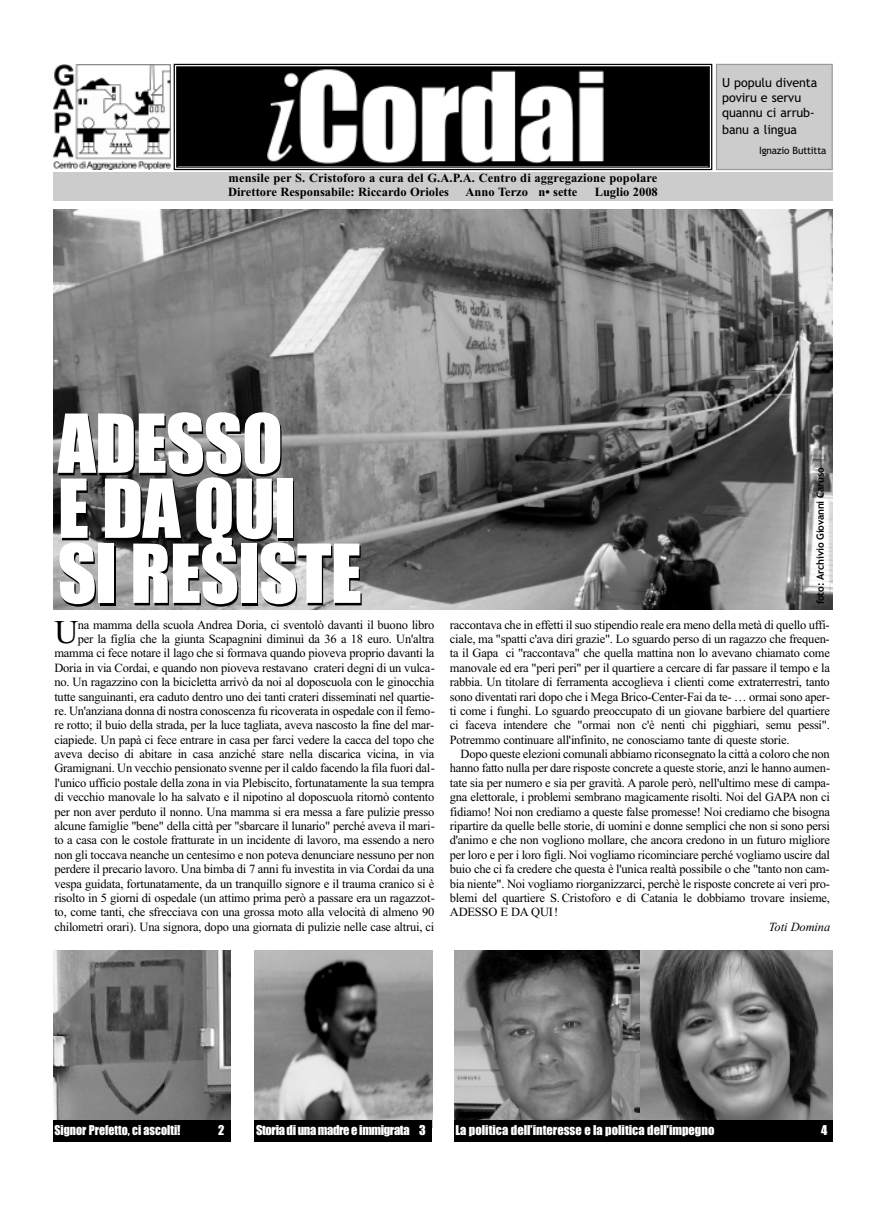
<style>
.page{position:relative;width:886px;height:1223px;background:#fff}
.page>*{position:absolute;margin:0;border:0;box-sizing:border-box;transform-origin:0 0}
.t1{font:75px/65px "Impact";letter-spacing:-.01em;color:#fff}
.t2{font:33.25px "Times New Roman";color:#000}
.t3{font:12.5px/14.4px "Times New Roman";letter-spacing:-.02em;color:#000;text-align:justify}
.t4{font:700 12.5px/13.8px "Times New Roman";color:#000}
.t5{font:12.5px/15px "Trebuchet MS";letter-spacing:-.005em;color:#000}
.t6{font:12.5px "Impact";color:#fff}
.t7{font:12.5px "Impact";letter-spacing:-.03em;color:#fff}
.t8{font:12.5px "Impact";color:#fff;scale:.95 1}
.t9{font:italic 12.5px "Times New Roman";letter-spacing:-.01em;color:#000}
.t10{font:700 10px "Trebuchet MS";letter-spacing:-.025em;color:#000}
.t11{font:10px "Trebuchet MS";letter-spacing:-.015em;color:#000}
</style>
<div class="page">
<div style="left:53px;top:172px;width:780px;height:28px;background:#ccc"></div>
<img style="left:53px;top:64px;width:117px;height:105px">
<div style="left:717px;top:65px;width:114px;height:104px;background:#ccc"></div>
<div style="left:716px;top:64px;width:117px;height:106px;border:1px solid #999"></div>
<div style="left:177px;top:68px;width:531px;height:98px;background:#000"></div>
<img style="left:267px;top:69px;width:336px;height:95px">
<div style="left:174px;top:64px;width:538px;height:106px;border:1px solid #000"></div>
<div style="left:176px;top:66px;width:534px;height:102px;border:1px solid #000"></div>
<img style="left:454px;top:950px;width:379px;height:170px">
<img style="left:53px;top:950px;width:177px;height:170px">
<div style="left:53px;top:1120px;width:177px;height:21px;background:#000"></div>
<img style="left:255px;top:950px;width:177px;height:170px">
<div style="left:255px;top:1120px;width:177px;height:21px;background:#000"></div>
<img style="left:53px;top:209px;width:780px;height:400px">
<div style="left:454px;top:1120px;width:379px;height:21px;background:#000"></div>
<p class="t4" style="left:228px;top:171px;width:431px">mensile per S. Cristoforo a cura del G.A.P.A. Centro di aggregazione popolare<br>Direttore Responsabile: Riccardo Orioles</p>
<p class="t4" style="left:466px;top:185px;width:113px">Anno Terzo n• sette</p>
<p class="t4" style="left:595px;top:185px;width:65px">Luglio 2008</p>
<p class="t5" style="left:722px;top:76px;width:97px">U populu diventa poviru e servu quannu ci arrub-</p>
<p class="t5" style="left:722px;top:122px;width:76px">banu a lingua</p>
<p class="t11" style="left:759px;top:144px;width:69px">Ignazio Buttitta</p>
<h1 class="t1" style="left:58px;top:414px;width:306px">ADESSO<br>E DA QUI<br>SI RESISTE</h1>
<p class="t10" style="left:814px;top:604px;width:138px;rotate:-90deg">foto: Archivio Giovanni Caruso</p>
<p class="t3" style="left:54px;top:617px;width:382px;text-align:right">na mamma della scuola Andrea Doria, ci sventolò davanti il buono libro<br>per la figlia che la giunta Scapagnini diminuì da 36 a 18 euro. Un'altra mamma ci fece notare il lago che si formava quando pioveva proprio davanti la Doria in via Cordai, e quando non pioveva restavano crateri degni di un vulca&shy;no. Un ragazzino con la bicicletta arrivò da noi al doposcuola con le ginocchia tutte sanguinanti, era caduto dentro uno dei tanti crateri disseminati nel quartie&shy;re. Un'anziana donna di nostra conoscenza fu ricoverata in ospedale con il femo&shy;re rotto; il buio della strada, per la luce tagliata, aveva nascosto la fine del mar&shy;ciapiede. Un papà ci fece entrare in casa per farci vedere la cacca del topo che aveva deciso di abitare in casa anziché stare nella discarica vicina, in via Gramignani. Un vecchio pensionato svenne per il caldo facendo la fila fuori dal&shy;l'unico ufficio postale della zona in via Plebiscito, fortunatamente la sua tempra di vecchio manovale lo ha salvato e il nipotino al doposcuola ritornò contento per non aver perduto il nonno. Una mamma si era messa a fare pulizie presso alcune famiglie "bene" della città per "sbarcare il lunario" perché aveva il mari&shy;to a casa con le costole fratturate in un incidente di lavoro, ma essendo a nero non gli toccava neanche un centesimo e non poteva denunciare nessuno per non perdere il precario lavoro. Una bimba di 7 anni fu investita in via Cordai da una vespa guidata, fortunatamente, da un tranquillo signore e il trauma cranico si è risolto in 5 giorni di ospedale (un attimo prima però a passare era un ragazzot&shy;to, come tanti, che sfrecciava con una grossa moto alla velocità di almeno 90 chilometri orari). Una signora, dopo una giornata di pulizie nelle case altrui, ci</p>
<p class="t3" style="left:450px;top:617px;width:382px">raccontava che in effetti il suo stipendio reale era meno della metà di quello uffi&shy;ciale, ma "spatti c'ava diri grazie". Lo sguardo perso di un ragazzo che frequen&shy;ta il Gapa ci "raccontava" che quella mattina non lo avevano chiamato come manovale ed era "peri peri" per il quartiere a cercare di far passare il tempo e la rabbia. Un titolare di ferramenta accoglieva i clienti come extraterrestri, tanto sono diventati rari dopo che i Mega Brico-Center-Fai da te- … ormai sono aper&shy;ti come i funghi. Lo sguardo preoccupato di un giovane barbiere del quartiere ci faceva intendere che "ormai non c'è nenti chi pigghiari, semu pessi".<br>Potremmo continuare all'infinito, ne conosciamo tante di queste storie.</p>
<h2 class="t2" style="left:54px;top:612px;width:25px">U</h2>
<p class="t3" style="left:450px;top:746px;width:382px;text-indent:11px">Dopo queste elezioni comunali abbiamo riconsegnato la città a coloro che non hanno fatto nulla per dare risposte concrete a queste storie, anzi le hanno aumen&shy;tate sia per numero e sia per gravità. A parole però, nell'ultimo mese di campa&shy;gna elettorale, i problemi sembrano magicamente risolti. Noi del GAPA non ci fidiamo! Noi non crediamo a queste false promesse! Noi crediamo che bisogna ripartire da quelle belle storie, di uomini e donne semplici che non si sono persi d'animo e che non vogliono mollare, che ancora credono in un futuro migliore per loro e per i loro figli. Noi vogliamo ricominciare perché vogliamo uscire dal buio che ci fa credere che questa è l'unica realtà possibile o che "tanto non cam&shy;bia niente". Noi vogliamo riorganizzarci, perchè le risposte concrete ai veri pro&shy;blemi del quartiere S. Cristoforo e di Catania le dobbiamo trovare insieme, ADESSO E DA QUI!</p>
<p class="t9" style="left:769px;top:919px;width:63px">Toti Domina</p>
<p class="t8" style="left:54px;top:1123px;width:134px">Signor Prefetto, ci ascolti!</p>
<p class="t6" style="left:218px;top:1123px;width:8px">2</p>
<p class="t7" style="left:256px;top:1123px;width:171px">Storia di una madre e immigrata 3</p>
<p class="t6" style="left:455px;top:1123px;width:260px">La politica dell’interesse e la politica dell’impegno</p>
<p class="t6" style="left:821px;top:1123px;width:8px">4</p>
</div>
